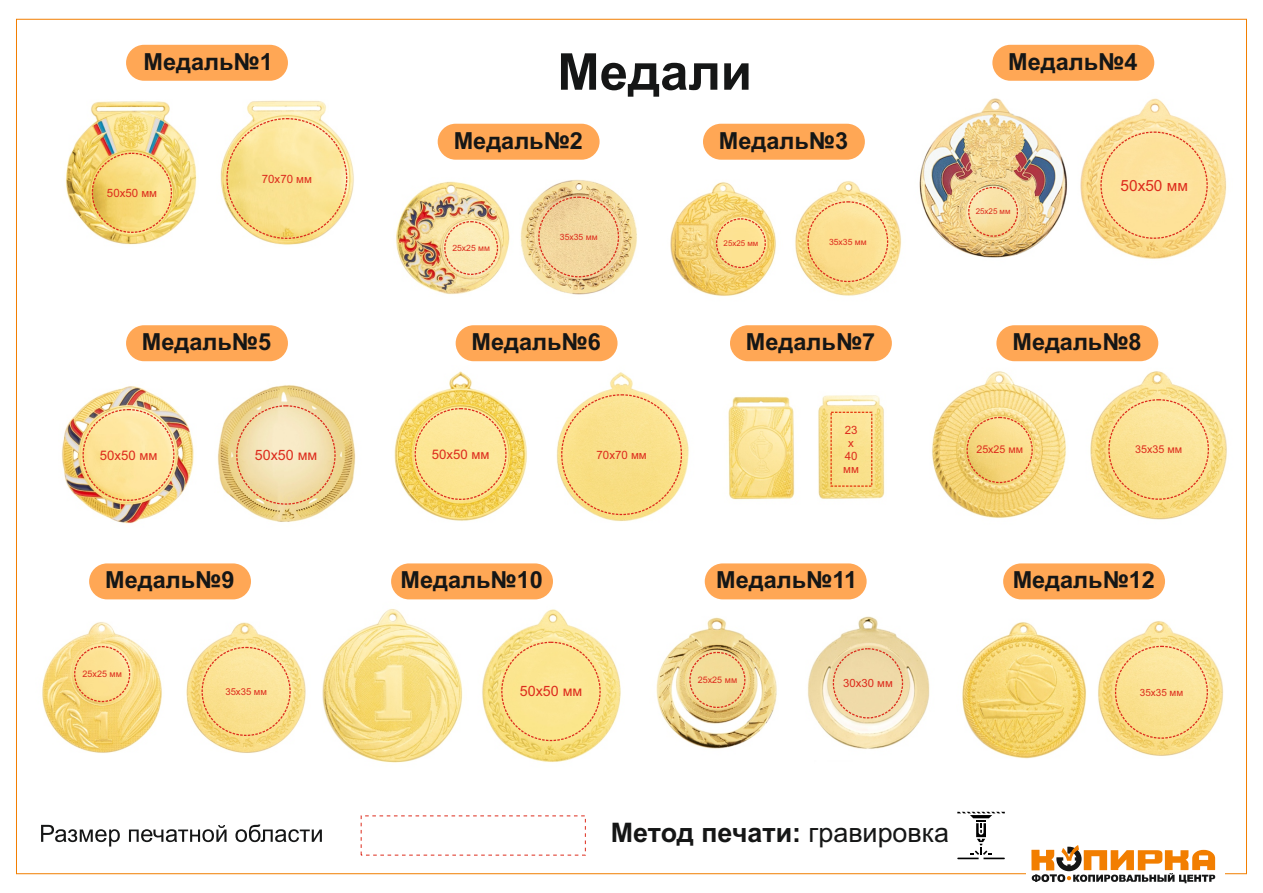
<style>
.page{position:relative;width:1263px;height:893px;background:#fff}
.page>*{position:absolute;margin:0;border:0;box-sizing:border-box;transform-origin:0 0}
.t1{font:700 50.85px "Arial";color:#151616}
.t2{font:700 26.85px "Arial";color:#151616}
.t3{font:700 23.55px "Arial";color:#151616}
.t4{font:15.45px "Arial";color:#dd2b1c}
.t5{font:14.25px "Arial";color:#dd2b1c}
.t6{font:13.2px "Arial";color:#dd2b1c}
.t7{font:11.4px/12.8px "Arial";color:#dd2b1c;text-align:center}
.t8{font:11.25px "Arial";color:#dd2b1c}
.t9{font:10.8px "Arial";color:#dd2b1c}
.t10{font:10.65px "Arial";color:#dd2b1c}
.t11{font:9.9px "Arial";color:#dd2b1c}
.t12{font:9.6px "Arial";color:#dd2b1c}
.t13{font:9px "Arial";color:#dd2b1c}
.t14{font:8.7px "Arial";color:#dd2b1c}
.t15{font:7.95px "Arial";color:#dd2b1c}
.s1{font-weight:400}
</style>
<div class="page">
<img style="left:396px;top:181px;width:114px;height:114px">
<img style="left:520px;top:179px;width:117px;height:116px">
<svg style="left:41px;top:824px;width:281px;height:22px"></svg>
<svg style="left:1031px;top:845px;width:184px;height:38px"></svg>
<div style="left:126px;top:45px;width:162px;height:36px;background:#ffa755;border-radius:18px"></div>
<svg style="left:957px;top:812px;width:48px;height:47px"></svg>
<img style="left:65px;top:100px;width:289px;height:145px">
<div style="left:92px;top:153px;width:80px;height:80px;border:1px dashed #dd2b1c;border-radius:50%"></div>
<div style="left:438px;top:124px;width:162px;height:36px;background:#ffa755;border-radius:18px"></div>
<div style="left:703px;top:124px;width:162px;height:36px;background:#ffa755;border-radius:18px"></div>
<div style="left:992px;top:45px;width:162px;height:36px;background:#ffa755;border-radius:18px"></div>
<img style="left:670px;top:181px;width:232px;height:115px">
<img style="left:919px;top:98px;width:308px;height:161px">
<div style="left:126px;top:325px;width:162px;height:36px;background:#ffa755;border-radius:18px"></div>
<img style="left:61px;top:385px;width:295px;height:139px">
<div style="left:456px;top:325px;width:161px;height:36px;background:#ffa755;border-radius:18px"></div>
<img style="left:394px;top:371px;width:295px;height:151px">
<div style="left:730px;top:325px;width:162px;height:36px;background:#ffa755;border-radius:18px"></div>
<img style="left:728px;top:395px;width:157px;height:105px">
<img style="left:932px;top:359px;width:295px;height:161px">
<img style="left:42px;top:622px;width:264px;height:131px">
<img style="left:322px;top:585px;width:299px;height:178px">
<img style="left:656px;top:599px;width:274px;height:150px">
<img style="left:962px;top:622px;width:125px;height:137px">
<img style="left:1098px;top:620px;width:126px;height:136px">
<div style="left:444px;top:221px;width:54px;height:54px;border:1px dashed #dd2b1c;border-radius:50%"></div>
<div style="left:538px;top:197px;width:81px;height:80px;border:1px dashed #dd2b1c;border-radius:50%"></div>
<div style="left:716px;top:218px;width:50px;height:50px;border:1px dashed #dd2b1c;border-radius:50%"></div>
<div style="left:807px;top:201px;width:81px;height:81px;border:1px dashed #dd2b1c;border-radius:50%"></div>
<div style="left:968px;top:187px;width:50px;height:50px;border:1px dashed #dd2b1c;border-radius:50%"></div>
<div style="left:830px;top:412px;width:42px;height:75px;border:1px dashed #e53b10"></div>
<div style="left:966px;top:417px;width:67px;height:66px;border:1px dashed #dd2b1c;border-radius:50%"></div>
<div style="left:74px;top:646px;width:56px;height:56px;border:1px dashed #dd2b1c;border-radius:50%"></div>
<div style="left:689px;top:652px;width:56px;height:56px;border:1px dashed #dd2b1c;border-radius:50%"></div>
<div style="left:833px;top:648px;width:70px;height:70px;border:1px dashed #dd2b1c;border-radius:50%"></div>
<div style="left:89px;top:563px;width:162px;height:36px;background:#ffa755;border-radius:18px"></div>
<div style="left:391px;top:563px;width:162px;height:36px;background:#ffa755;border-radius:18px"></div>
<div style="left:705px;top:563px;width:162px;height:36px;background:#ffa755;border-radius:18px"></div>
<div style="left:1003px;top:563px;width:162px;height:36px;background:#ffa755;border-radius:18px"></div>
<div style="left:996px;top:325px;width:162px;height:36px;background:#ffa755;border-radius:18px"></div>
<p class="t3" style="left:143px;top:52px;width:131px">Медаль№1</p>
<p class="t7" style="left:107px;top:188px;width:52px">50х50 мм</p>
<p class="t7" style="left:262px;top:173px;width:52px">70х70 мм</p>
<h1 class="t1" style="left:557px;top:53px;width:196px">Медали</h1>
<p class="t3" style="left:454px;top:131px;width:131px">Медаль№2</p>
<p class="t3" style="left:719px;top:131px;width:131px">Медаль№3</p>
<p class="t14" style="left:452px;top:244px;width:39px">25х25 мм</p>
<p class="t14" style="left:560px;top:234px;width:39px">35х35 мм</p>
<p class="t15" style="left:723px;top:240px;width:36px">25х25 мм</p>
<p class="t14" style="left:829px;top:238px;width:39px">35х35 мм</p>
<p class="t3" style="left:142px;top:333px;width:131px">Медаль№5</p>
<p class="t3" style="left:471px;top:333px;width:131px">Медаль№6</p>
<p class="t3" style="left:746px;top:333px;width:131px">Медаль№7</p>
<p class="t6" style="left:100px;top:450px;width:59px">50х50 мм</p>
<p class="t5" style="left:255px;top:450px;width:64px">50х50 мм</p>
<p class="t6" style="left:432px;top:449px;width:59px">50х50 мм</p>
<p class="t7" style="left:597px;top:449px;width:52px">70х70 мм</p>
<p class="t7" style="left:843px;top:425px;width:17px">23 х<br>40 мм</p>
<p class="t3" style="left:1008px;top:52px;width:131px">Медаль№4</p>
<p class="t15" style="left:976px;top:208px;width:36px">25х25 мм</p>
<p class="t4" style="left:1120px;top:179px;width:69px">50х50 мм</p>
<p class="t3" style="left:1012px;top:333px;width:131px">Медаль№8</p>
<p class="t10" style="left:976px;top:446px;width:48px">25х25 мм</p>
<p class="t9" style="left:1135px;top:445px;width:49px">35х35 мм</p>
<p class="t3" style="left:105px;top:571px;width:131px">Медаль№9</p>
<p class="t3" style="left:401px;top:571px;width:144px">Медаль№10</p>
<p class="t3" style="left:716px;top:571px;width:143px">Медаль№11</p>
<p class="t3" style="left:1013px;top:571px;width:144px">Медаль№12</p>
<p class="t13" style="left:83px;top:670px;width:41px">25х25 мм</p>
<p class="t12" style="left:225px;top:688px;width:43px">35х35 мм</p>
<p class="t5" style="left:520px;top:686px;width:64px">50х50 мм</p>
<p class="t13" style="left:698px;top:676px;width:41px">25х25 мм</p>
<p class="t8" style="left:843px;top:679px;width:51px">30х30 мм</p>
<p class="t2" style="left:611px;top:823px;width:340px">Метод печати: <span class="s1">гравировка</span></p>
<p class="t11" style="left:1140px;top:689px;width:45px">35х35 мм</p>
</div>
